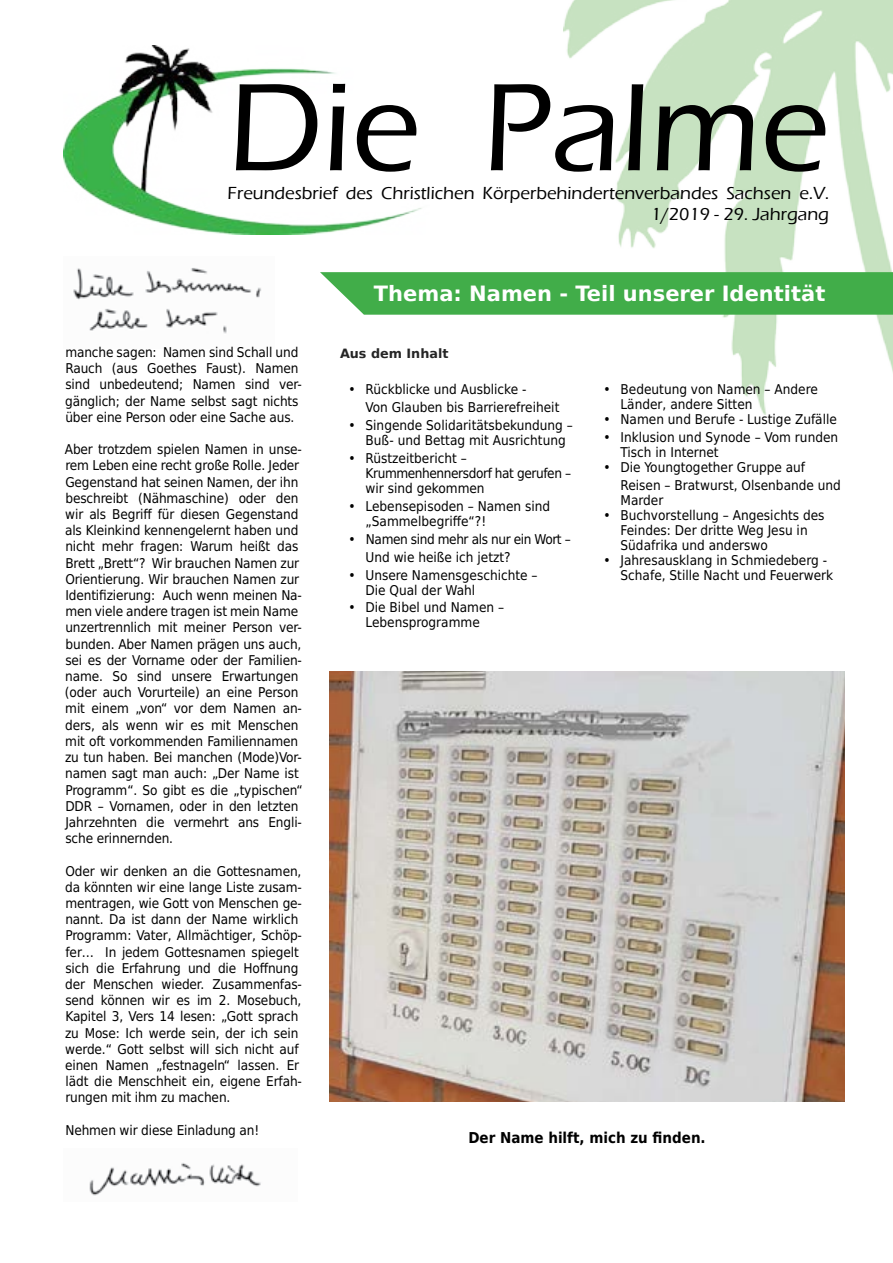
<style>
.page{position:relative;width:893px;height:1263px;background:#fff}
.page>*{position:absolute;margin:0;border:0;box-sizing:border-box;transform-origin:0 0}
.t1{font:500 129px "Eras ITC";color:#000}
.t2{font:700 21px "DejaVu Sans";color:#fff}
.t3{font:500 18px/21.6px "Eras ITC";color:#000;text-align:right}
.t4{font:700 15px "DejaVu Sans Condensed";color:#000}
.t5{font:13.5px/16.2px "DejaVu Sans Condensed";letter-spacing:-.01em;color:#000}
.t6{font:13.5px/15px "DejaVu Sans Condensed";letter-spacing:-.03em;color:#000}
.t7{font:700 12.75px "DejaVu Sans";color:#252525}
</style>
<div class="page">
<img style="left:563px;top:0;width:330px;height:415px">
<img style="left:64px;top:46px;width:358px;height:189px">
<img style="left:73px;top:268px;width:188px;height:66px">
<img style="left:89px;top:1162px;width:172px;height:34px">
<svg style="left:320px;top:272px;width:573px;height:43px;background:#4ab152"></svg>
<img style="left:329px;top:671px;width:516px;height:431px">
<h1 class="t1" style="left:227px;top:55px;width:603px">Die Palme</h1>
<h3 class="t3" style="left:227px;top:182px;width:603px">Freundesbrief des Christlichen Körperbehindertenverbandes Sachsen e.V.<br>1/2019 - 29. Jahrgang</h3>
<p class="t5" style="left:65px;top:344px;width:238px">manche sagen: Namen sind Schall und Rauch (aus Goethes Faust). Namen sind unbedeutend; Namen sind ver&shy;gänglich; der Name selbst sagt nichts über eine Person oder eine Sache aus.</p>
<p class="t5" style="left:65px;top:441px;width:239px">Aber trotzdem spielen Namen in unse&shy;rem Leben eine recht große Rolle. Jeder Gegenstand hat seinen Namen, der ihn beschreibt (Nähmaschine) oder den wir als Begriff für diesen Gegenstand als Kleinkind kennengelernt haben und nicht mehr fragen: Warum heißt das Brett „Brett“? Wir brauchen Namen zur Orientierung. Wir brauchen Namen zur Identifizierung: Auch wenn meinen Na&shy;men viele andere tragen ist mein Name unzertrennlich mit meiner Person ver&shy;bunden. Aber Namen prägen uns auch, sei es der Vorname oder der Familien&shy;name. So sind unsere Erwartungen (oder auch Vorurteile) an eine Person mit einem „von“ vor dem Namen an&shy;ders, als wenn wir es mit Menschen mit oft vorkommenden Familiennamen zu tun haben. Bei manchen (Mode)Vor&shy;namen sagt man auch: „Der Name ist Programm“. So gibt es die „typischen“ DDR – Vornamen, oder in den letzten Jahrzehnten die vermehrt ans Engli&shy;sche erinnernden.</p>
<p class="t5" style="left:65px;top:862px;width:238px">Oder wir denken an die Gottesnamen, da könnten wir eine lange Liste zusam&shy;mentragen, wie Gott von Menschen ge&shy;nannt. Da ist dann der Name wirklich Programm: Vater, Allmächtiger, Schöp&shy;fer… In jedem Gottesnamen spiegelt sich die Erfahrung und die Hoffnung der Menschen wieder. Zusammenfas&shy;send können wir es im 2. Mosebuch, Kapitel 3, Vers 14 lesen: „Gott sprach zu Mose: Ich werde sein, der ich sein werde.“ Gott selbst will sich nicht auf einen Namen „festnageln“ lassen. Er lädt die Menschheit ein, eigene Erfah&shy;rungen mit ihm zu machen.</p>
<p class="t5" style="left:65px;top:1121px;width:195px">Nehmen wir diese Einladung an!</p>
<h2 class="t2" style="left:374px;top:277px;width:453px">Thema: Namen - Teil unserer Identität</h2>
<p class="t7" style="left:340px;top:342px;width:110px">Aus dem Inhalt</p>
<p class="t5" style="left:366px;top:379px;width:195px;line-height:18px;text-indent:-17px">• Rückblicke und Ausblicke -<br>Von Glauben bis Barrierefreiheit</p>
<p class="t5" style="left:366px;top:417px;width:209px;line-height:15px;text-indent:-17px">• Singende Solidaritätsbekundung –<br>Buß- und Bettag mit Ausrichtung</p>
<p class="t6" style="left:366px;top:450px;width:207px;text-indent:-17px">• Rüstzeitbericht –<br>Krummenhennersdorf hat gerufen – wir sind gekommen</p>
<p class="t5" style="left:366px;top:498px;width:186px;line-height:15px;text-indent:-17px">• Lebensepisoden – Namen sind „Sammelbegriffe“?!</p>
<p class="t6" style="left:366px;top:529px;width:207px;line-height:18px;text-indent:-17px">• Namen sind mehr als nur ein Wort –<br>Und wie heiße ich jetzt?</p>
<p class="t5" style="left:366px;top:567px;width:174px;line-height:15px;text-indent:-17px">• Unsere Namensgeschichte –<br>Die Qual der Wahl</p>
<p class="t5" style="left:349px;top:600px;width:157px;line-height:15px;text-align:center">• Die Bibel und Namen –<br>Lebensprogramme</p>
<p class="t5" style="left:621px;top:381px;width:199px;line-height:15px;text-indent:-17px">• Bedeutung von Namen – Andere<br>Länder, andere Sitten</p>
<p class="t5" style="left:603px;top:410px;width:235px">• Namen und Berufe - Lustige Zufälle</p>
<p class="t5" style="left:621px;top:429px;width:219px;line-height:15px;text-indent:-17px">• Inklusion und Synode – Vom runden<br>Tisch in Internet</p>
<p class="t5" style="left:621px;top:457px;width:222px;line-height:18px;text-indent:-17px">• Die Youngtogether Gruppe auf<br>Reisen – Bratwurst, Olsenbande und</p>
<p class="t5" style="left:621px;top:491px;width:44px">Marder</p>
<p class="t5" style="left:621px;top:507px;width:205px;line-height:15px;text-indent:-17px">• Buchvorstellung – Angesichts des<br>Feindes: Der dritte Weg Jesu in<br>Südafrika und anderswo</p>
<p class="t5" style="left:621px;top:552px;width:214px;line-height:15px;text-indent:-17px">• Jahresausklang in Schmiedeberg -<br>Schafe, Stille Nacht und Feuerwerk</p>
<p class="t4" style="left:468px;top:1125px;width:239px">Der Name hilft, mich zu finden.</p>
</div>
